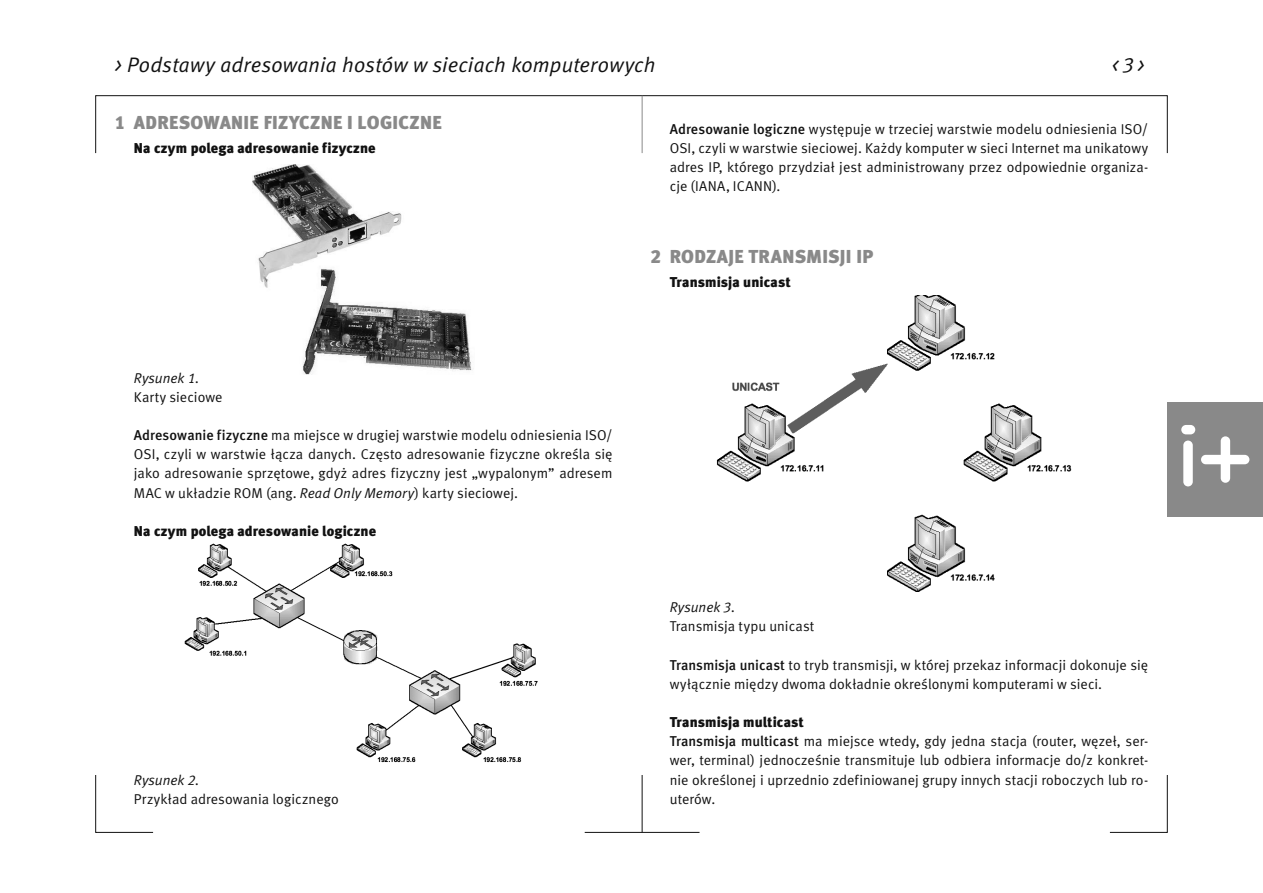
<style>
.page{position:relative;width:1263px;height:893px;background:#fff}
.page>*{position:absolute;margin:0;border:0;box-sizing:border-box;transform-origin:0 0}
.t1{font:italic 21px "Meta Normal CELF";letter-spacing:.01em;color:#111}
.t2{font:18.75px "Meta Black CELF";letter-spacing:.015em;color:#898989}
.t3{font:14.25px/19.2px "Meta Normal CELF";color:#111}
.t4{font:14.25px "Meta Black CELF";letter-spacing:.005em;color:#111}
.s1{font-family:"Meta Medium CELF"}
.s2{font-style:italic}
.s3{font-family:"Meta Black CELF"}
</style>
<div class="page">
<div style="left:1167px;top:402px;width:96px;height:115px;background:#898989"></div>
<div style="left:1183px;top:441px;width:10px;height:45px;background:#fff;border-radius:5px"></div>
<div style="left:1181px;top:425px;width:14px;height:9px;background:#fff;border-radius:5px"></div>
<svg style="left:1201px;top:436px;width:48px;height:47px"></svg>
<hr style="left:585px;top:832px;width:114px;height:1px;background:#111">
<hr style="left:642px;top:775px;width:1px;height:57px;background:#111">
<svg style="left:95px;top:775px;width:59px;height:58px"></svg>
<svg style="left:1109px;top:775px;width:59px;height:58px"></svg>
<div style="left:95px;top:95px;width:1073px;height:58px;border:1px solid #111"></div>
<hr style="left:642px;top:96px;width:1px;height:57px;background:#898989">
<img style="left:252px;top:165px;width:220px;height:210px">
<img style="left:184px;top:543px;width:354px;height:220px">
<img style="left:716px;top:295px;width:356px;height:297px">
<p class="t1" style="left:115px;top:57px;width:542px">&gt; Podstawy adresowania hostów w sieciach komputerowych</p>
<p class="t1" style="left:1112px;top:57px;width:34px">&lt; 3 &gt;</p>
<p class="t2" style="left:115px;top:116px;width:328px">1 ADRESOWANIE FIZYCZNE I LOGICZNE</p>
<p class="t4" style="left:134px;top:143px;width:243px">Na czym polega adresowanie fizyczne</p>
<p class="t3" style="left:670px;top:120px;width:480px;text-align:justify"><span class="s1">Adresowanie logiczne</span> występuje w trzeciej warstwie modelu odniesienia ISO/ OSI, czyli w warstwie sieciowej. Każdy komputer w sieci Internet ma unikatowy adres IP, którego przydział jest administrowany przez odpowiednie organiza&shy;cje (IANA, ICANN).</p>
<p class="t3" style="left:134px;top:369px;width:90px"><span class="s2">Rysunek 1.<br></span>Karty sieciowe</p>
<p class="t3" style="left:134px;top:427px;width:480px;text-align:justify"><span class="s1">Adresowanie fizyczne</span> ma miejsce w drugiej warstwie modelu odniesienia ISO/ OSI, czyli w warstwie łącza danych. Często adresowanie fizyczne określa się jako adresowanie sprzętowe, gdyż adres fizyczny jest „wypalonym” adresem MAC w układzie ROM (ang. <span class="s2">Read Only Memory</span>) karty sieciowej.</p>
<p class="t4" style="left:134px;top:526px;width:244px">Na czym polega adresowanie logiczne</p>
<p class="t3" style="left:134px;top:771px;width:206px"><span class="s2">Rysunek 2.<br></span>Przykład adresowania logicznego</p>
<p class="t2" style="left:651px;top:250px;width:224px">2 RODZAJE TRANSMISJI IP</p>
<p class="t4" style="left:670px;top:277px;width:122px">Transmisja unicast</p>
<p class="t3" style="left:670px;top:599px;width:146px"><span class="s2">Rysunek 3.<br></span>Transmisja typu unicast</p>
<p class="t3" style="left:670px;top:656px;width:480px"><span class="s1">Transmisja unicast</span> to tryb transmisji, w której przekaz informacji dokonuje się wyłącznie między dwoma dokładnie określonymi komputerami w sieci.</p>
<p class="t3" style="left:670px;top:714px;width:480px"><span class="s3">Transmisja multicast<br></span><span class="s1">Transmisja multicast</span> ma miejsce wtedy, gdy jedna stacja (router, węzeł, ser&shy;wer, terminal) jednocześnie transmituje lub odbiera informacje do/z konkret&shy;nie określonej i uprzednio zdefiniowanej grupy innych stacji roboczych lub ro&shy;uterów.</p>
</div>
